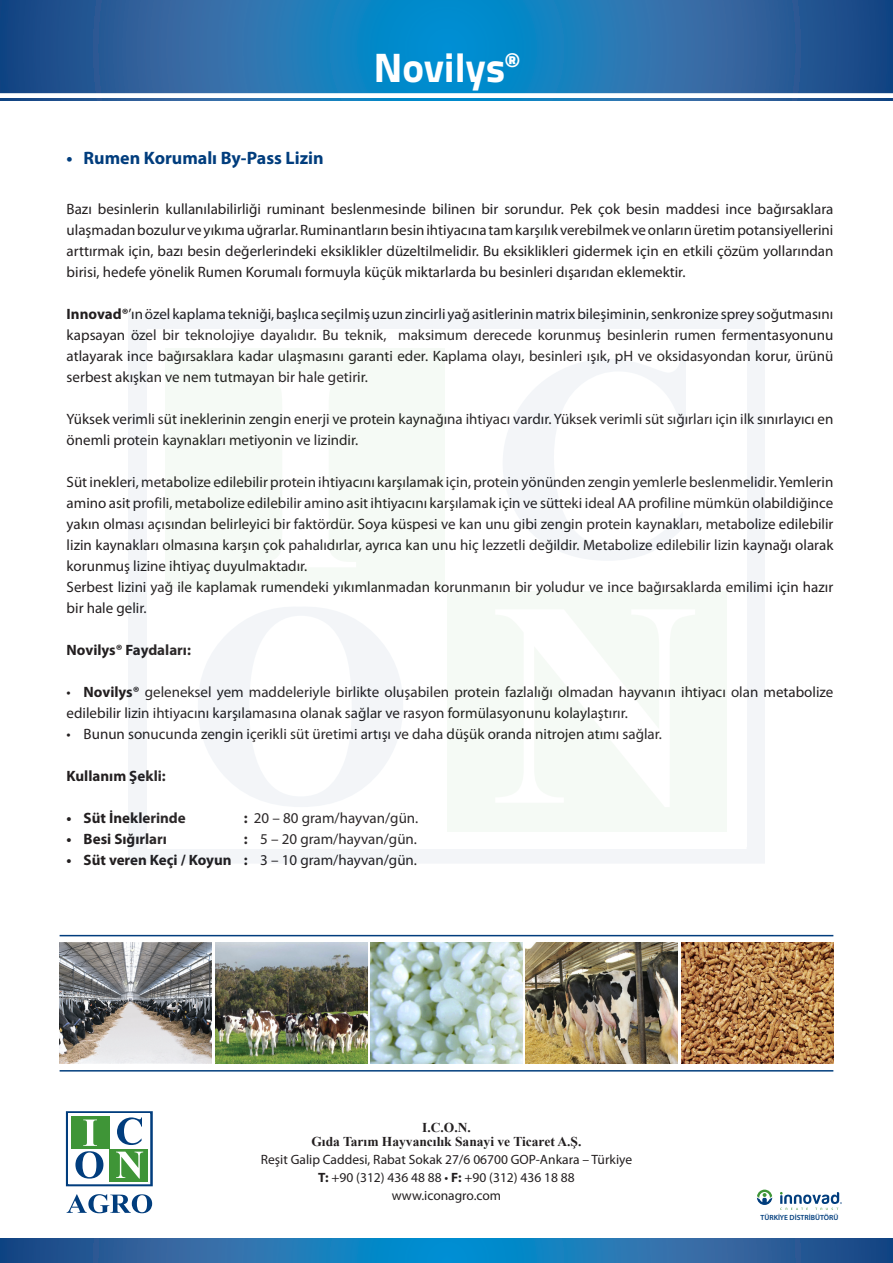
<style>
.page{position:relative;width:893px;height:1263px;background:#fff}
.page>*{position:absolute;margin:0;border:0;box-sizing:border-box;transform-origin:0 0}
.t1{font:800 40.8px "Titillium Text 22 L";color:#fff}
.t2{font:700 18px "Myriad Pro";color:#013d7d}
.t3{font:15px/21px "Myriad Pro";color:#231f20;text-align:justify}
.t4{font:700 15px "Myriad Pro";color:#231f20}
.t5{font:13.5px "Myriad Pro";color:#231f20}
.t6{font:700 13.5px "Times New Roman";color:#231f20}
.t7{font:600 7.5px "Myriad Pro";color:#013d7d}
.s1{font-weight:700}
.s2{font-weight:400}
</style>
<div class="page">
<svg style="left:0;top:0;width:893px;height:101px;background:#2a74ae"></svg>
<svg style="left:0;top:1239px;width:893px;height:24px;background:#1f6eab"></svg>
<div style="left:128px;top:313px;width:637px;height:550px;background:#f3f5f8"></div>
<div style="left:147px;top:329px;width:599px;height:518px;background:#fff"></div>
<div style="left:165px;top:348px;width:280px;height:241px;background:#f5faf5"></div>
<div style="left:447px;top:591px;width:280px;height:241px;background:#f5faf5"></div>
<svg style="left:503px;top:359px;width:183px;height:201px"></svg>
<svg style="left:198px;top:607px;width:205px;height:200px"></svg>
<svg style="left:67px;top:1194px;width:85px;height:19px"></svg>
<svg style="left:66px;top:1111px;width:87px;height:75px"></svg>
<hr style="left:60px;top:935px;width:773px;height:1px;background:#013d7d">
<img style="left:60px;top:942px;width:152px;height:122px">
<img style="left:215px;top:942px;width:152px;height:122px">
<img style="left:370px;top:942px;width:152px;height:122px">
<img style="left:526px;top:942px;width:152px;height:122px">
<img style="left:681px;top:942px;width:152px;height:122px">
<hr style="left:60px;top:1070px;width:773px;height:1px;background:#013d7d">
<svg style="left:757px;top:1189px;width:15px;height:16px"></svg>
<svg style="left:780px;top:1192px;width:62px;height:18px"></svg>
<p class="t2" style="left:67px;top:146px;width:259px">• Rumen Korumalı By-Pass Lizin</p>
<p class="t1" style="left:374px;top:35px;width:147px">Novilys<sup>®</sup></p>
<p class="t3" style="left:67px;top:198px;width:768px">Bazı besinlerin kullanılabilirliği ruminant beslenmesinde bilinen bir sorundur. Pek çok besin maddesi ince bağırsaklara ulaşmadan bozulur ve yıkıma uğrarlar. Ruminantların besin ihtiyacına tam karşılık verebilmek ve onların üretim potansiyellerini arttırmak için, bazı besin değerlerindeki eksiklikler düzeltilmelidir. Bu eksiklikleri gidermek için en etkili çözüm yollarından birisi, hedefe yönelik Rumen Korumalı formuyla küçük miktarlarda bu besinleri dışarıdan eklemektir.</p>
<p class="t3" style="left:67px;top:303px;width:768px"><span class="s1">Innovad®</span>’ın özel kaplama tekniği, başlıca seçilmiş uzun zincirli yağ asitlerinin matrix bileşiminin, senkronize sprey soğutmasını kapsayan özel bir teknolojiye dayalıdır. Bu teknik, maksimum derecede korunmuş besinlerin rumen fermentasyonunu atlayarak ince bağırsaklara kadar ulaşmasını garanti eder. Kaplama olayı, besinleri ışık, pH ve oksidasyondan korur, ürünü serbest akışkan ve nem tutmayan bir hale getirir.</p>
<p class="t3" style="left:67px;top:408px;width:768px">Yüksek verimli süt ineklerinin zengin enerji ve protein kaynağına ihtiyacı vardır. Yüksek verimli süt sığırları için ilk sınırlayıcı en önemli protein kaynakları metiyonin ve lizindir.</p>
<p class="t3" style="left:67px;top:471px;width:768px">Süt inekleri, metabolize edilebilir protein ihtiyacını karşılamak için, protein yönünden zengin yemlerle beslenmelidir. Yemlerin amino asit profili, metabolize edilebilir amino asit ihtiyacını karşılamak için ve sütteki ideal AA profiline mümkün olabildiğince yakın olması açısından belirleyici bir faktördür. Soya küspesi ve kan unu gibi zengin protein kaynakları, metabolize edilebilir lizin kaynakları olmasına karşın çok pahalıdırlar, ayrıca kan unu hiç lezzetli değildir. Metabolize edilebilir lizin kaynağı olarak korunmuş lizine ihtiyaç duyulmaktadır.</p>
<p class="t3" style="left:67px;top:576px;width:768px">Serbest lizini yağ ile kaplamak rumendeki yıkımlanmadan korunmanın bir yoludur ve ince bağırsaklarda emilimi için hazır bir hale gelir.</p>
<p class="t4" style="left:67px;top:640px;width:126px">Novilys® Faydaları:</p>
<p class="t3" style="left:67px;top:681px;width:768px">• <span class="s1">Novilys®</span> geleneksel yem maddeleriyle birlikte oluşabilen protein fazlalığı olmadan hayvanın ihtiyacı olan metabolize edilebilir lizin ihtiyacını karşılamasına olanak sağlar ve rasyon formülasyonunu kolaylaştırır.</p>
<p class="t3" style="left:67px;top:723px;width:597px">• Bunun sonucunda zengin içerikli süt üretimi artışı ve daha düşük oranda nitrojen atımı sağlar.</p>
<p class="t4" style="left:67px;top:766px;width:101px">Kullanım Şekli:</p>
<p class="t4" style="left:67px;top:808px;width:121px">• Süt İneklerinde</p>
<p class="t3" style="left:244px;top:807px;width:176px"><span class="s1">:</span> 20 – 80 gram/hayvan/gün.</p>
<p class="t4" style="left:67px;top:829px;width:102px">• Besi Sığırları</p>
<p class="t3" style="left:244px;top:828px;width:175px"><span class="s1">:</span> 5 – 20 gram/hayvan/gün.</p>
<p class="t4" style="left:67px;top:850px;width:352px">• Süt veren Keçi / Koyun : <span class="s2">3 – 10 gram/hayvan/gün.</span></p>
<p class="t6" style="left:422px;top:1120px;width:50px">I.C.O.N.</p>
<p class="t6" style="left:311px;top:1133px;width:272px">Gıda Tarım Hayvancılık Sanayi ve Ticaret A.Ş.</p>
<p class="t5" style="left:261px;top:1151px;width:373px">Reşit Galip Caddesi, Rabat Sokak 27/6 06700 GOP-Ankara – Türkiye</p>
<p class="t5" style="left:318px;top:1169px;width:258px"><span class="s1">T:</span> +90 (312) 436 48 88 • <span class="s1">F:</span> +90 (312) 436 18 88</p>
<p class="t5" style="left:392px;top:1187px;width:111px">www.iconagro.com</p>
<p class="t7" style="left:760px;top:1212px;width:79px">TÜRKİYE DİSTRİBÜTÖRÜ</p>
</div>
